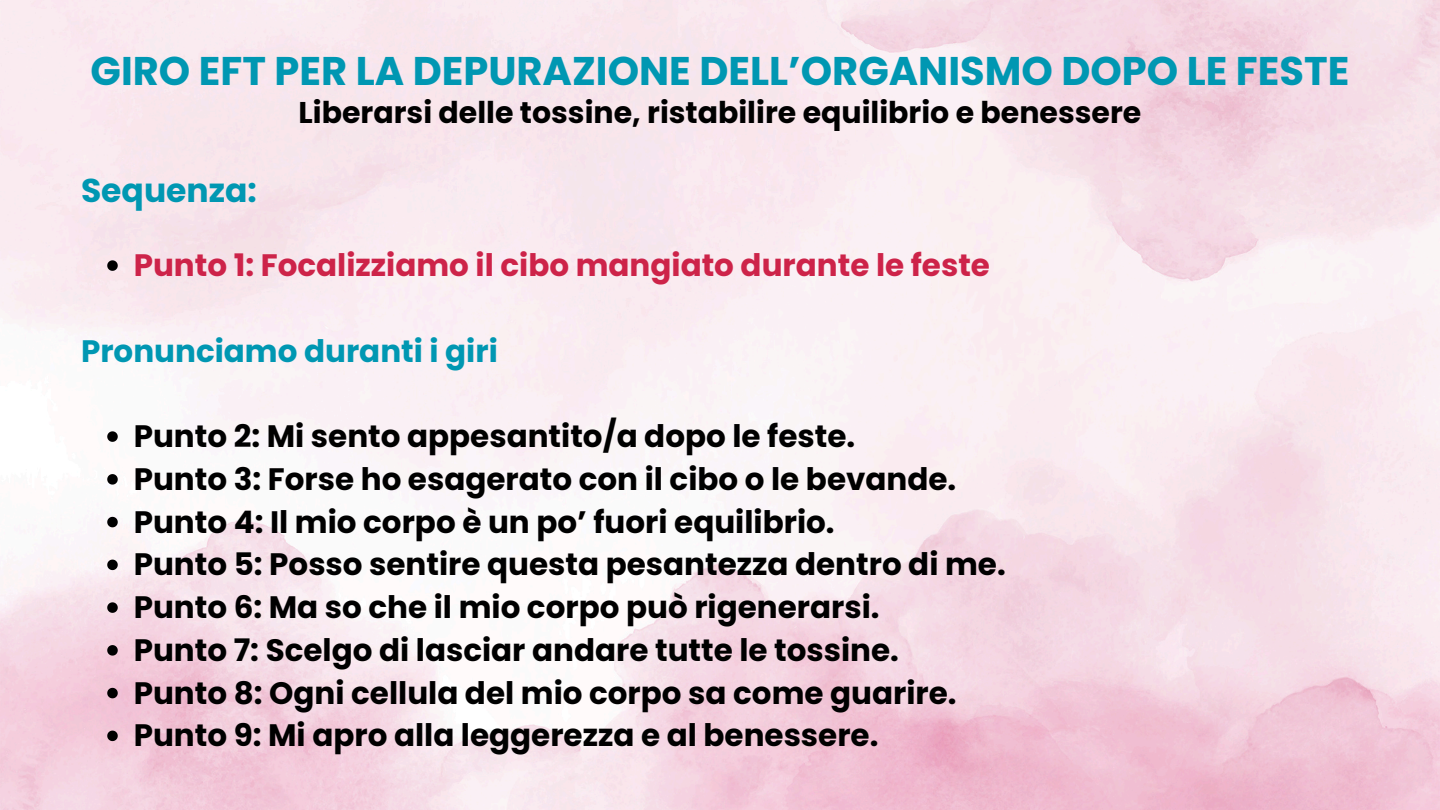
<style>
.page{position:relative;width:1440px;height:810px;background:#fff}
.page>*{position:absolute;margin:0;border:0;box-sizing:border-box;transform-origin:0 0}
.t1{font:700 40px "Poppins";color:#0097b2}
.t2{font:700 33px "Poppins";color:#0097b2}
.t3{font:700 31px "Poppins";color:#000}
.t4{font:700 31px "Poppins";color:#cd2349}
.t5{font:700 31px "Poppins";color:#0097b2}
.t6{font:700 30px "Poppins";color:#000}
</style>
<div class="page">
<svg style="left:107px;top:260px;width:11px;height:11px"></svg>
<svg style="left:107px;top:431px;width:11px;height:11px"></svg>
<svg style="left:107px;top:474px;width:11px;height:11px"></svg>
<svg style="left:107px;top:517px;width:11px;height:10px"></svg>
<svg style="left:107px;top:560px;width:11px;height:10px"></svg>
<svg style="left:107px;top:602px;width:11px;height:11px"></svg>
<svg style="left:107px;top:645px;width:11px;height:11px"></svg>
<svg style="left:107px;top:688px;width:11px;height:10px"></svg>
<svg style="left:107px;top:731px;width:11px;height:10px"></svg>
<p class="t1" style="left:91px;top:43px;width:1260px">GIRO EFT PER LA DEPURAZIONE DELL’ORGANISMO DOPO LE FESTE</p>
<h1 class="t6" style="left:299px;top:91px;width:844px">Liberarsi delle tossine, ristabilire equilibrio e benessere</h1>
<h2 class="t2" style="left:81px;top:167px;width:177px">Sequenza:</h2>
<h2 class="t4" style="left:134px;top:244px;width:858px">Punto 1: Focalizziamo il cibo mangiato durante le feste</h2>
<p class="t5" style="left:81px;top:329px;width:418px">Pronunciamo duranti i giri</p>
<h2 class="t3" style="left:134px;top:415px;width:723px">Punto 2: Mi sento appesantito/a dopo le feste.</h2>
<p class="t3" style="left:134px;top:457px;width:824px">Punto 3: Forse ho esagerato con il cibo o le bevande.</p>
<p class="t3" style="left:134px;top:500px;width:702px">Punto 4: Il mio corpo è un po’ fuori equilibrio.</p>
<p class="t3" style="left:134px;top:543px;width:874px">Punto 5: Posso sentire questa pesantezza dentro di me.</p>
<p class="t3" style="left:134px;top:586px;width:747px">Punto 6: Ma so che il mio corpo può rigenerarsi.</p>
<p class="t3" style="left:134px;top:628px;width:767px">Punto 7: Scelgo di lasciar andare tutte le tossine.</p>
<p class="t3" style="left:134px;top:671px;width:824px">Punto 8: Ogni cellula del mio corpo sa come guarire.</p>
<p class="t3" style="left:134px;top:714px;width:746px">Punto 9: Mi apro alla leggerezza e al benessere.</p>
</div>
